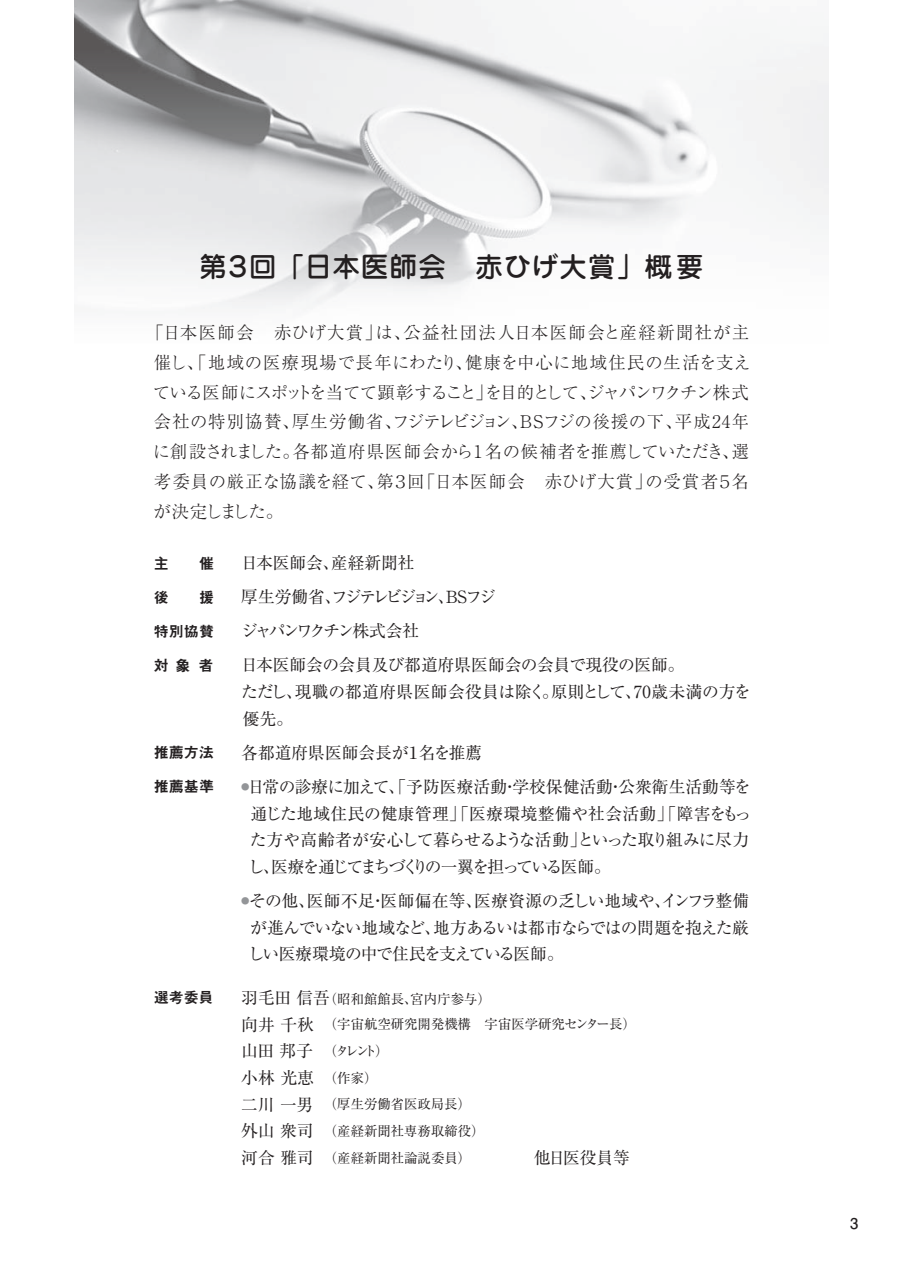
<style>
.page{position:relative;width:903px;height:1275px;background:#fff}
.page>*{position:absolute;margin:0;border:0;box-sizing:border-box;transform-origin:0 0}
.t1{font:500 27.3px "Jun 34 Pro";letter-spacing:.03em;color:#231f20}
.t2{font:300 17.32px/29.8px "Ryumin Pro";letter-spacing:-.01em;color:#231f20;text-align:justify}
.t3{font:16.8px/26.6px "Ryumin Pro";letter-spacing:-.015em;color:#231f20}
.t4{font:16.8px/26.6px "Ryumin Pro";letter-spacing:.01em;color:#231f20}
.t5{font:16.8px "Ryumin Pro";letter-spacing:-.185em;color:#231f20}
.t6{font:16.8px "Ryumin Pro";letter-spacing:-.155em;color:#231f20}
.t7{font:15.05px "Midashi Go Pro MB31";color:#231f20}
.t8{font:700 14.88px "Futo Go B101 Pro";color:#231f20}
.t9{font:13.47px "Ryumin Pro";color:#231f20}
.s1{font-size:16.8px}
.s2{font-size:13.47px}
</style>
<div class="page">
<img style="left:74px;top:0;width:754px;height:309px">
<p class="t1" style="left:199px;top:245px;width:506px">第３回 「日本医師会　赤ひげ大賞」概要</p>
<p class="t2" style="left:153px;top:316px;width:599px;text-indent:-6px">「日本医師会　赤ひげ大賞」は、公益社団法人日本医師会と産経新聞社が主催し、「地域の医療現場で長年にわたり、健康を中心に地域住民の生活を支えている医師にスポットを当てて顕彰すること」を目的として、ジャパンワクチン株式会社の特別協賛、厚生労働省、フジテレビジョン、ＢＳフジの後援の下、平成24年に創設されました。各都道府県医師会から１名の候補者を推薦していただき、選考委員の厳正な協議を経て、第３回「日本医師会　赤ひげ大賞」の受賞者５名が決定しました。</p>
<p class="t7" style="left:154px;top:551px;width:62px">主　　催</p>
<p class="t3" style="left:241px;top:548px;width:175px">日本医師会、産経新聞社</p>
<p class="t7" style="left:154px;top:585px;width:62px">後　　援</p>
<p class="t5" style="left:241px;top:584px;width:256px">厚生労働省、フジテレビジョン、ＢＳフジ</p>
<p class="t7" style="left:154px;top:619px;width:62px">特別協賛</p>
<p class="t6" style="left:241px;top:618px;width:180px">ジャパンワクチン株式会社</p>
<p class="t7" style="left:154px;top:653px;width:61px">対 象者</p>
<p class="t3" style="left:241px;top:651px;width:445px">日本医師会の会員及び都道府県医師会の会員で現役の医師。</p>
<p class="t4" style="left:241px;top:677px;width:511px">ただし、現職の都道府県医師会役員は除く。原則として、70歳未満の方を優先。</p>
<p class="t7" style="left:154px;top:740px;width:62px">推薦方法</p>
<p class="t3" style="left:241px;top:738px;width:242px">各都道府県医師会長が１名を推薦</p>
<p class="t7" style="left:154px;top:775px;width:62px">推薦基準</p>
<p class="t3" style="left:248px;top:772px;width:505px;text-indent:-7px"><sup>●</sup>日常の診療に加えて、「予防医療活動・学校保健活動・公衆衛生活動等を通じた地域住民の健康管理」「医療環境整備や社会活動」「障害をもった方や高齢者が安心して暮らせるような活動」といった取り組みに尽力し、医療を通じてまちづくりの一翼を担っている医師。</p>
<p class="t3" style="left:248px;top:886px;width:503px;text-align:justify;text-indent:-7px"><sup>●</sup>その他、医師不足・医師偏在等、医療資源の乏しい地域や、インフラ整備が進んでいない地域など、地方あるいは都市ならではの問題を抱えた厳しい医療環境の中で住民を支えている医師。</p>
<p class="t7" style="left:154px;top:985px;width:61px">選考委員</p>
<p class="t9" style="left:241px;top:988px;width:251px"><span class="s1">羽毛田信吾</span>（昭和館館長、宮内庁参与）</p>
<p class="t9" style="left:241px;top:1014px;width:396px"><span class="s1">向井千秋</span> （宇宙航空研究開発機構　宇宙医学研究センター長）</p>
<p class="t9" style="left:241px;top:1040px;width:149px"><span class="s1">山田邦子</span> （タレント）</p>
<p class="t3" style="left:241px;top:1063px;width:138px">小林光恵 <span class="s2">（作家）</span></p>
<p class="t9" style="left:241px;top:1094px;width:231px"><span class="s1">二川一男</span> （厚生労働省医政局長）</p>
<p class="t9" style="left:241px;top:1120px;width:245px"><span class="s1">外山衆司</span> （産経新聞社専務取締役）</p>
<p class="t9" style="left:241px;top:1147px;width:231px"><span class="s1">河合雅司</span> （産経新聞社論説委員）</p>
<p class="t3" style="left:534px;top:1143px;width:98px">他日医役員等</p>
<p class="t8" style="left:850px;top:1211px;width:10px">3</p>
</div>
